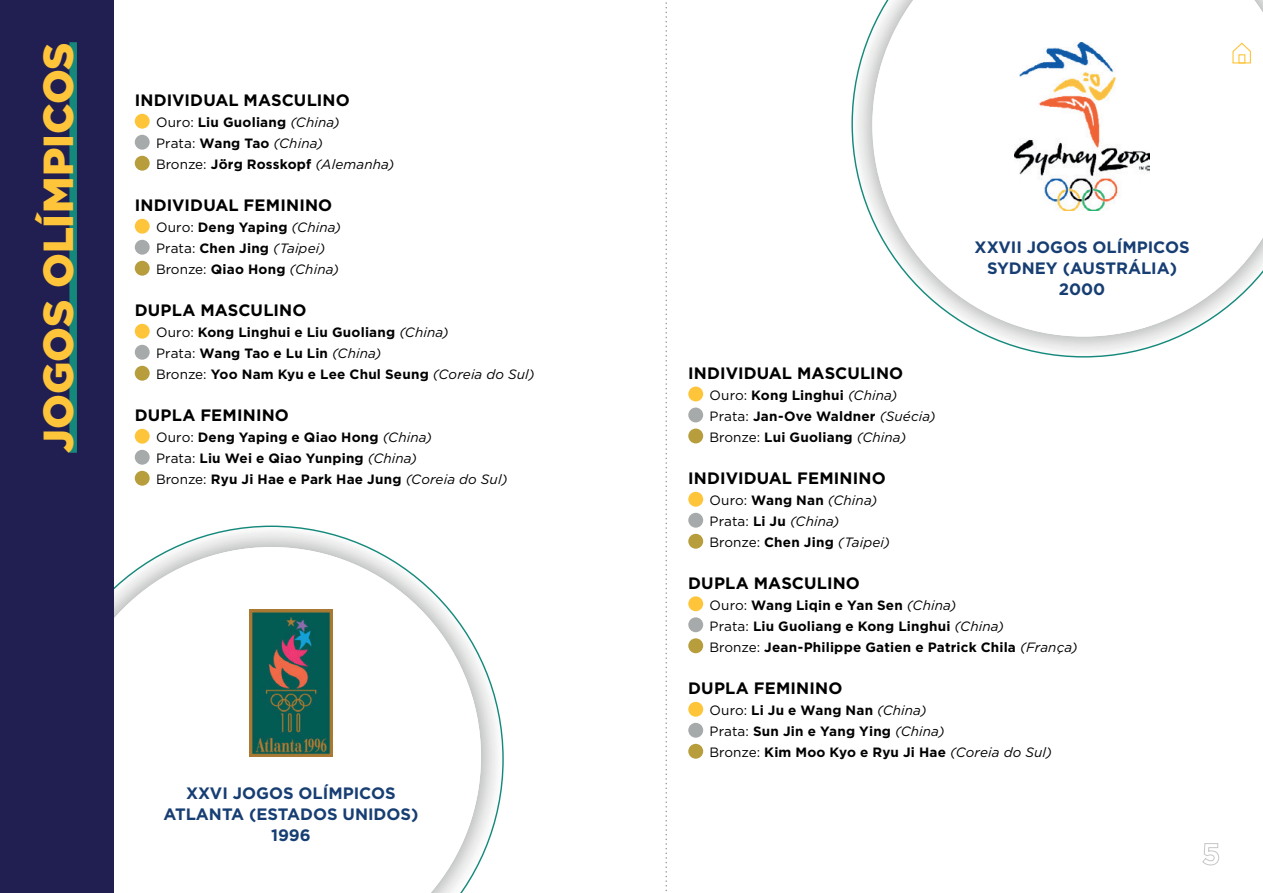
<style>
.page{position:relative;width:1263px;height:893px;background:#fff}
.page>*{position:absolute;margin:0;border:0;box-sizing:border-box;transform-origin:0 0}
.t1{font:900 42px "Gotham";color:#fec53b}
.t2{font:700 16.5px "Gotham";letter-spacing:.01em;color:#000001}
.t3{font:700 16.5px/21px "Gotham";color:#173e73;text-align:center}
.t4{font:700 13.5px/21px "Gotham";letter-spacing:.015em;color:#000001}
.t5{font:italic 13.5px/21px "Gotham";letter-spacing:.005em;color:#000001}
.s1{font-weight:400}
.s2{font-weight:400;font-style:italic}
.s3{font-style:normal}
.s4{font-weight:700;font-style:normal}
</style>
<div class="page">
<svg style="left:1202px;top:843px;width:17px;height:23px"></svg>
<svg style="left:851px;top:0;width:412px;height:358px"></svg>
<svg style="left:113px;top:526px;width:391px;height:367px"></svg>
<img style="left:1014px;top:43px;width:136px;height:168px">
<div style="left:135px;top:114px;width:15px;height:15px;background:#fec53b;border-radius:50%"></div>
<div style="left:688px;top:387px;width:15px;height:14px;background:#fec53b;border-radius:50%"></div>
<div style="left:135px;top:219px;width:15px;height:15px;background:#fec53b;border-radius:50%"></div>
<div style="left:688px;top:492px;width:15px;height:15px;background:#fec53b;border-radius:50%"></div>
<div style="left:135px;top:324px;width:15px;height:15px;background:#fec53b;border-radius:50%"></div>
<div style="left:688px;top:596px;width:15px;height:15px;background:#fec53b;border-radius:50%"></div>
<div style="left:135px;top:429px;width:15px;height:15px;background:#fec53b;border-radius:50%"></div>
<div style="left:688px;top:702px;width:15px;height:15px;background:#fec53b;border-radius:50%"></div>
<div style="left:135px;top:135px;width:15px;height:15px;background:#a7aaaa;border-radius:50%"></div>
<div style="left:688px;top:408px;width:15px;height:14px;background:#a7aaaa;border-radius:50%"></div>
<div style="left:135px;top:240px;width:15px;height:15px;background:#a7aaaa;border-radius:50%"></div>
<div style="left:688px;top:513px;width:15px;height:15px;background:#a7aaaa;border-radius:50%"></div>
<div style="left:135px;top:345px;width:15px;height:15px;background:#a7aaaa;border-radius:50%"></div>
<div style="left:688px;top:617px;width:15px;height:15px;background:#a7aaaa;border-radius:50%"></div>
<div style="left:135px;top:450px;width:15px;height:15px;background:#a7aaaa;border-radius:50%"></div>
<div style="left:688px;top:723px;width:15px;height:15px;background:#a7aaaa;border-radius:50%"></div>
<div style="left:135px;top:156px;width:15px;height:15px;background:#b79d3b;border-radius:50%"></div>
<div style="left:688px;top:429px;width:15px;height:14px;background:#b79d3b;border-radius:50%"></div>
<div style="left:135px;top:261px;width:15px;height:15px;background:#b79d3b;border-radius:50%"></div>
<div style="left:688px;top:534px;width:15px;height:15px;background:#b79d3b;border-radius:50%"></div>
<div style="left:135px;top:366px;width:15px;height:15px;background:#b79d3b;border-radius:50%"></div>
<div style="left:688px;top:638px;width:15px;height:15px;background:#b79d3b;border-radius:50%"></div>
<div style="left:135px;top:471px;width:15px;height:15px;background:#b79d3b;border-radius:50%"></div>
<div style="left:688px;top:744px;width:15px;height:15px;background:#b79d3b;border-radius:50%"></div>
<img style="left:249px;top:610px;width:84px;height:146px">
<div style="left:0;top:0;width:113px;height:893px;background:#211e52"></div>
<div style="left:69px;top:42px;width:8px;height:411px;background:#14897b"></div>
<svg style="left:665px;top:2px;width:2px;height:890px"></svg>
<svg style="left:1232px;top:42px;width:19px;height:22px"></svg>
<h1 class="t1" style="left:29px;top:453px;width:412px;rotate:-90deg">JOGOS OLÍMPICOS</h1>
<p class="t2" style="left:135px;top:89px;width:216px">INDIVIDUAL MASCULINO</p>
<p class="t4" style="left:156px;top:111px;width:240px"><span class="s1">Ouro:</span> Liu Guoliang <span class="s2">(China)<br></span><span class="s1">Prata:</span> Wang Tao <span class="s2">(China)<br></span><span class="s1">Bronze:</span> Jörg Rosskopf <span class="s2">(Alemanha)</span></p>
<p class="t2" style="left:135px;top:194px;width:199px">INDIVIDUAL FEMININO</p>
<p class="t4" style="left:156px;top:216px;width:186px"><span class="s1">Ouro:</span> Deng Yaping <span class="s2">(China)<br></span><span class="s1">Prata:</span> Chen Jing <span class="s2">(Taipei)<br></span><span class="s1">Bronze:</span> Qiao Hong <span class="s2">(China)</span></p>
<p class="t2" style="left:135px;top:299px;width:173px">DUPLA MASCULINO</p>
<p class="t4" style="left:156px;top:321px;width:380px"><span class="s1">Ouro:</span> Kong Linghui e Liu Guoliang <span class="s2">(China)<br></span><span class="s1">Prata:</span> Wang Tao e Lu Lin <span class="s2">(China)<br></span><span class="s1">Bronze:</span> Yoo Nam Kyu e Lee Chul Seung <span class="s2">(Coreia do Sul)</span></p>
<p class="t2" style="left:135px;top:404px;width:156px">DUPLA FEMININO</p>
<p class="t4" style="left:156px;top:426px;width:353px"><span class="s1">Ouro:</span> Deng Yaping e Qiao Hong <span class="s2">(China)<br></span><span class="s1">Prata:</span> Liu Wei e Qiao Yunping <span class="s2">(China)<br></span><span class="s1">Bronze:</span> Ryu Ji Hae e Park Hae Jung <span class="s2">(Coreia do Sul)</span></p>
<p class="t3" style="left:163px;top:782px;width:256px">XXVI JOGOS OLÍMPICOS<br>ATLANTA (ESTADOS UNIDOS)<br>1996</p>
<p class="t3" style="left:974px;top:236px;width:217px">XXVII JOGOS OLÍMPICOS<br>SYDNEY (AUSTRÁLIA)<br>2000</p>
<p class="t2" style="left:688px;top:362px;width:216px">INDIVIDUAL MASCULINO</p>
<p class="t4" style="left:709px;top:384px;width:228px"><span class="s1">Ouro:</span> Kong Linghui <span class="s2">(China)<br></span><span class="s1">Prata:</span> Jan-Ove Waldner <span class="s2">(Suécia)<br></span><span class="s1">Bronze:</span> Lui Guoliang <span class="s2">(China)</span></p>
<p class="t2" style="left:688px;top:467px;width:199px">INDIVIDUAL FEMININO</p>
<p class="t5" style="left:709px;top:489px;width:182px"><span class="s3">Ouro:</span> <span class="s4">Wang Nan</span> (China)<br><span class="s3">Prata:</span> <span class="s4">Li Ju</span> (China)<br><span class="s3">Bronze:</span> <span class="s4">Chen Jing</span> (Taipei)</p>
<p class="t2" style="left:688px;top:572px;width:173px">DUPLA MASCULINO</p>
<p class="t4" style="left:709px;top:594px;width:370px"><span class="s1">Ouro:</span> Wang Liqin e Yan Sen <span class="s2">(China)<br></span><span class="s1">Prata:</span> Liu Guoliang e Kong Linghui <span class="s2">(China)<br></span><span class="s1">Bronze:</span> Jean-Philippe Gatien e Patrick Chila <span class="s2">(França)</span></p>
<p class="t2" style="left:688px;top:677px;width:156px">DUPLA FEMININO</p>
<p class="t4" style="left:709px;top:699px;width:344px"><span class="s1">Ouro:</span> Li Ju e Wang Nan <span class="s2">(China)<br></span><span class="s1">Prata:</span> Sun Jin e Yang Ying <span class="s2">(China)<br></span><span class="s1">Bronze:</span> Kim Moo Kyo e Ryu Ji Hae <span class="s2">(Coreia do Sul)</span></p>
</div>
